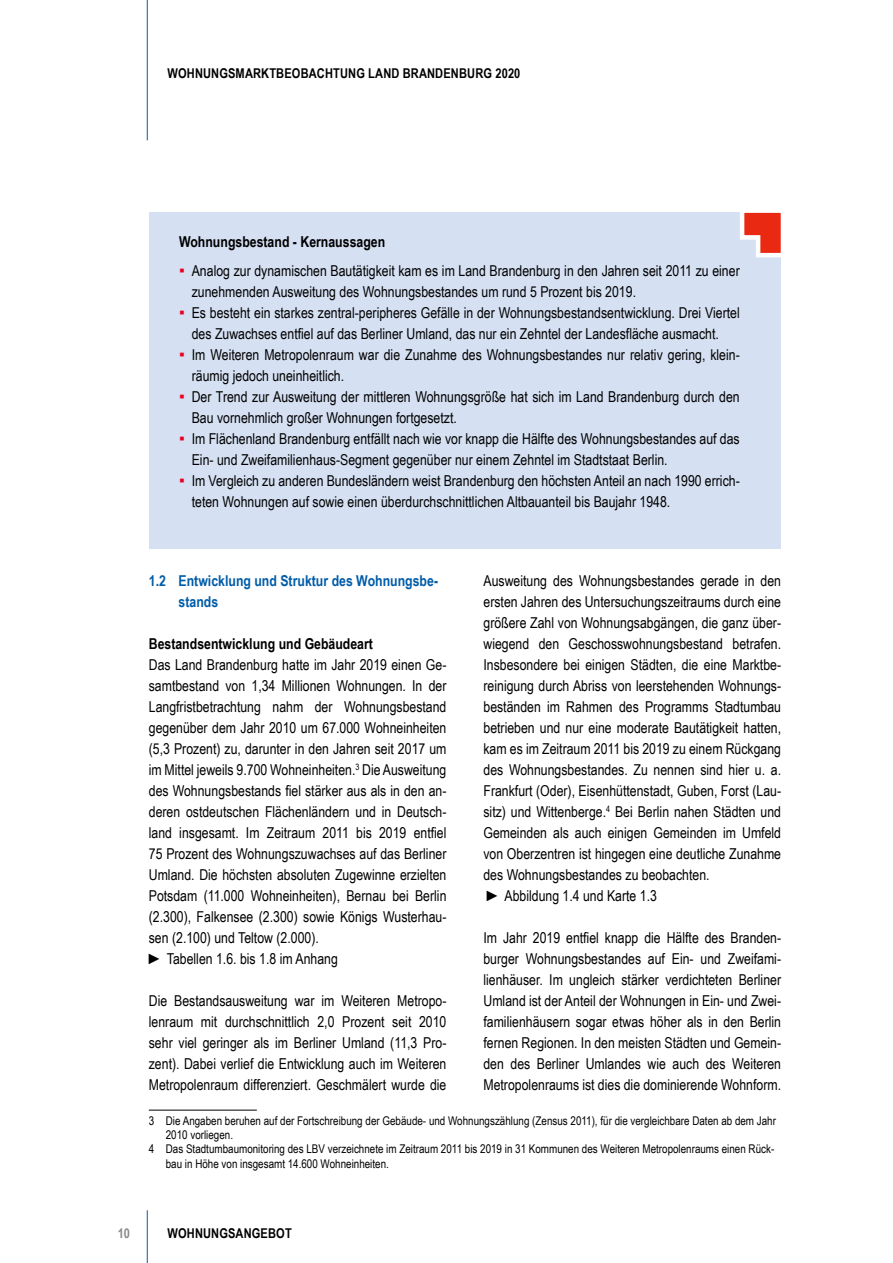
<style>
.page{position:relative;width:893px;height:1263px;background:#fff}
.page>*{position:absolute;margin:0;border:0;box-sizing:border-box;transform-origin:0 0}
.t1{font:15px/21px "Arial Narrow";color:#000}
.t2{font:700 15px "Arial Narrow";color:#000}
.t3{font:700 15px/21px "Arial Narrow";color:#005ca8}
.t4{font:700 13.5px "Arial Narrow";letter-spacing:.01em;color:#000}
.t5{font:700 13.5px "Arial Narrow";color:#878988}
.t6{font:12px "Arial Narrow";color:#000}
.s1{font-family:"Arial";font-size:16.5px;color:#e7001d}
</style>
<div class="page">
<hr style="left:147px;top:0;width:1px;height:140px;background:#005ca8">
<hr style="left:147px;top:1210px;width:1px;height:53px;background:#005ca8">
<hr style="left:149px;top:1110px;width:108px;height:1px;background:#000">
<div style="left:149px;top:213px;width:632px;height:336px;background:#d5e0f2"></div>
<svg style="left:738px;top:212px;width:43px;height:46px"></svg>
<p class="t4" style="left:168px;top:63px;width:354px">WOHNUNGSMARKTBEOBACHTUNG LAND BRANDENBURG 2020</p>
<p class="t2" style="left:179px;top:230px;width:208px">Wohnungsbestand - Kernaussagen</p>
<p class="t1" style="left:192px;top:260px;width:549px;text-indent:-13px"><span class="s1">▪</span> Analog zur dynamischen Bautätigkeit kam es im Land Brandenburg in den Jahren seit 2011 zu einer zunehmenden Ausweitung des Wohnungsbestandes um rund 5 Prozent bis 2019.</p>
<p class="t1" style="left:179px;top:302px;width:562px;text-align:center"><span class="s1">▪</span> Es besteht ein starkes zentral-peripheres Gefälle in der Wohnungsbestandsentwicklung. Drei Viertel des Zuwachses entfiel auf das Berliner Umland, das nur ein Zehntel der Landesfläche ausmacht.</p>
<p class="t1" style="left:192px;top:344px;width:549px;text-indent:-13px"><span class="s1">▪</span> Im Weiteren Metropolenraum war die Zunahme des Wohnungsbestandes nur relativ gering, klein&shy;räumig jedoch uneinheitlich.</p>
<p class="t1" style="left:192px;top:386px;width:549px;text-indent:-13px"><span class="s1">▪</span> Der Trend zur Ausweitung der mittleren Wohnungsgröße hat sich im Land Brandenburg durch den<br>Bau vornehmlich großer Wohnungen fortgesetzt.</p>
<p class="t1" style="left:192px;top:428px;width:549px;text-indent:-13px"><span class="s1">▪</span> Im Flächenland Brandenburg entfällt nach wie vor knapp die Hälfte des Wohnungsbestandes auf das<br>Ein- und Zweifamilienhaus-Segment gegenüber nur einem Zehntel im Stadtstaat Berlin.</p>
<p class="t1" style="left:192px;top:470px;width:549px;text-indent:-13px"><span class="s1">▪</span> Im Vergleich zu anderen Bundesländern weist Brandenburg den höchsten Anteil an nach 1990 errich&shy;teten Wohnungen auf sowie einen überdurchschnittlichen Altbauanteil bis Baujahr 1948.</p>
<p class="t3" style="left:179px;top:570px;width:261px;text-indent:-30px">1.2 Entwicklung und Struktur des Wohnungsbe&shy;stands</p>
<p class="t2" style="left:149px;top:633px;width:226px">Bestandsentwicklung und Gebäudeart</p>
<p class="t1" style="left:149px;top:654px;width:299px">Das Land Brandenburg hatte im Jahr 2019 einen Ge&shy;samtbestand von 1,34 Millionen Wohnungen. In der Langfristbetrachtung nahm der Wohnungsbestand gegenüber dem Jahr 2010 um 67.000 Wohneinheiten (5,3 Prozent) zu, darunter in den Jahren seit 2017 um im Mittel jeweils 9.700 Wohneinheiten.<sup>3</sup> Die Ausweitung des Wohnungsbestands fiel stärker aus als in den an&shy;deren ostdeutschen Flächenländern und in Deutsch&shy;land insgesamt. Im Zeitraum 2011 bis 2019 entfiel 75 Prozent des Wohnungszuwachses auf das Berliner Umland. Die höchsten absoluten Zugewinne erzielten Potsdam (11.000 Wohneinheiten), Bernau bei Berlin (2.300), Falkensee (2.300) sowie Königs Wusterhau&shy;sen (2.100) und Teltow (2.000).<br>► Tabellen 1.6. bis 1.8 im Anhang</p>
<p class="t1" style="left:149px;top:990px;width:299px;text-align:justify">Die Bestandsausweitung war im Weiteren Metropo&shy;lenraum mit durchschnittlich 2,0 Prozent seit 2010 sehr viel geringer als im Berliner Umland (11,3 Pro&shy;zent). Dabei verlief die Entwicklung auch im Weiteren Metropolenraum differenziert. Geschmälert wurde die</p>
<p class="t6" style="left:149px;top:1111px;width:629px">3 Die Angaben beruhen auf der Fortschreibung der Gebäude- und Wohnungszählung (Zensus 2011), für die vergleichbare Daten ab dem Jahr</p>
<p class="t6" style="left:166px;top:1126px;width:69px">2010 vorliegen.</p>
<p class="t6" style="left:149px;top:1140px;width:627px">4 Das Stadtumbaumonitoring des LBV verzeichnete im Zeitraum 2011 bis 2019 in 31 Kommunen des Weiteren Metropolenraums einen Rück-</p>
<p class="t6" style="left:166px;top:1155px;width:225px">bau in Höhe von insgesamt 14.600 Wohneinheiten.</p>
<p class="t1" style="left:483px;top:570px;width:299px">Ausweitung des Wohnungsbestandes gerade in den ersten Jahren des Untersuchungszeitraums durch eine größere Zahl von Wohnungsabgängen, die ganz über&shy;wiegend den Geschosswohnungsbestand betrafen.<br>Insbesondere bei einigen Städten, die eine Marktbe&shy;reinigung durch Abriss von leerstehenden Wohnungs&shy;beständen im Rahmen des Programms Stadtumbau betrieben und nur eine moderate Bautätigkeit hatten, kam es im Zeitraum 2011 bis 2019 zu einem Rückgang des Wohnungsbestandes. Zu nennen sind hier u. a.<br>Frankfurt (Oder), Eisenhüttenstadt, Guben, Forst (Lau&shy;sitz) und Wittenberge.<sup>4</sup> Bei Berlin nahen Städten und Gemeinden als auch einigen Gemeinden im Umfeld von Oberzentren ist hingegen eine deutliche Zunahme des Wohnungsbestandes zu beobachten.<br>► Abbildung 1.4 und Karte 1.3</p>
<p class="t1" style="left:483px;top:927px;width:299px;text-align:justify">Im Jahr 2019 entfiel knapp die Hälfte des Branden&shy;burger Wohnungsbestandes auf Ein- und Zweifami&shy;lienhäuser. Im ungleich stärker verdichteten Berliner Umland ist der Anteil der Wohnungen in Ein- und Zwei&shy;familienhäusern sogar etwas höher als in den Berlin fernen Regionen. In den meisten Städten und Gemein&shy;den des Berliner Umlandes wie auch des Weiteren Metropolenraums ist dies die dominierende Wohnform.</p>
<p class="t5" style="left:118px;top:1223px;width:14px">10</p>
<p class="t4" style="left:168px;top:1223px;width:126px">WOHNUNGSANGEBOT</p>
</div>
